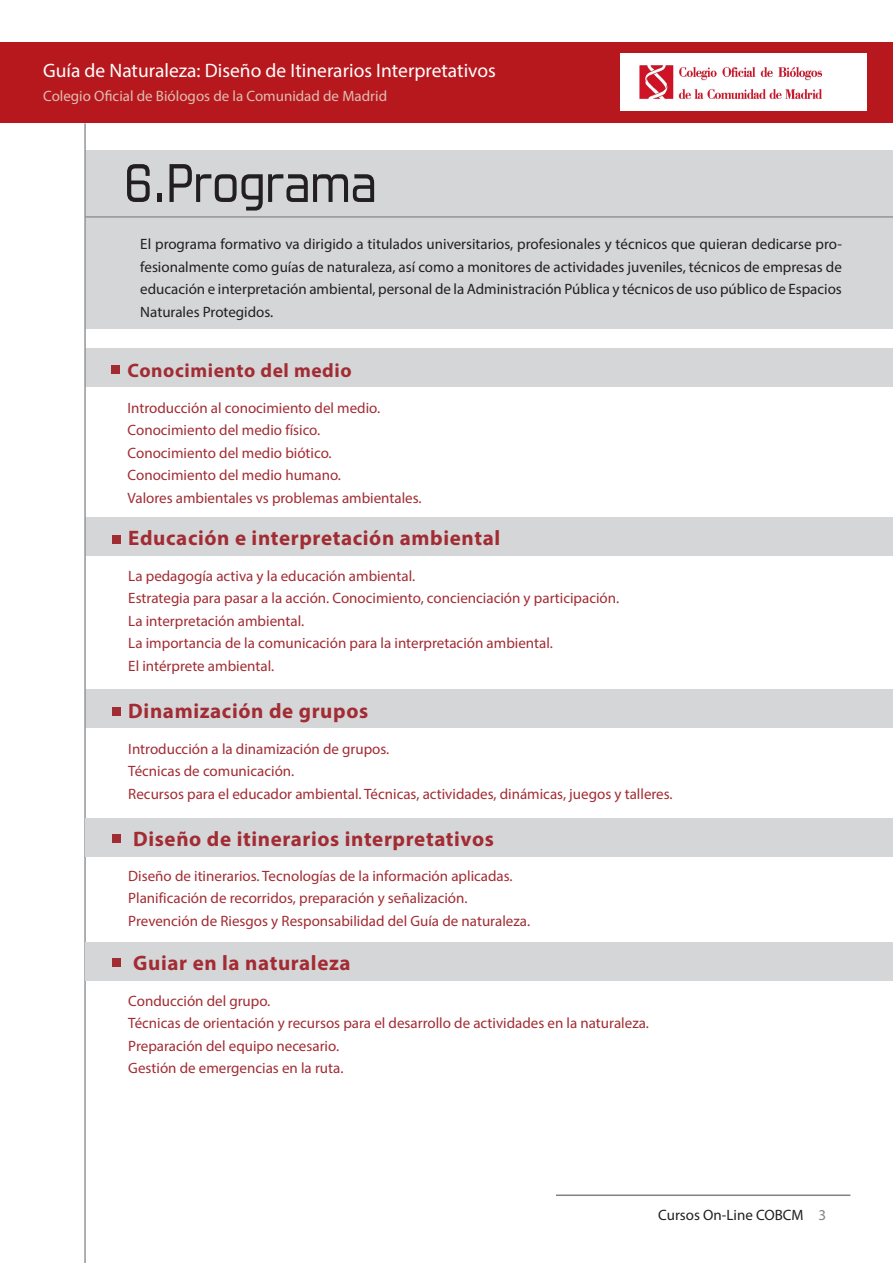
<style>
.page{position:relative;width:893px;height:1263px;background:#fff}
.page>*{position:absolute;margin:0;border:0;box-sizing:border-box;transform-origin:0 0}
.capitulo{font:54px "Forgotten Futurist Rg";letter-spacing:.005em;color:#231f20}
.titulo_capitulo_prog{font:700 21px "Myriad Pro";letter-spacing:.03em;color:#a22c33}
.t1{font:19.5px "Myriad Pro";color:#fff}
.titulo_capitulo_prog-2{font:700 19.5px "Myriad Pro";letter-spacing:.03em;color:#a22c33}
.parrafo_objrtivos{font:15px "Myriad Pro";color:#a22c33}
.parrafo{font:15px/22.5px "Myriad Pro";color:#231f20;text-align:justify}
.t2{font:15px "Myriad Pro";color:#dfbeb2}
.s1{color:#808285}
</style>
<div class="page">
<div style="left:0;top:43px;width:892px;height:80px;background:#b7181d"></div>
<div style="left:620px;top:53px;width:247px;height:58px;background:#fff"></div>
<hr style="left:556px;top:1194px;width:294px;height:2px;background:#808285">
<img style="left:640px;top:65px;width:182px;height:34px">
<div style="left:85px;top:150px;width:808px;height:179px;background:#d5d6d8"></div>
<div style="left:85px;top:349px;width:807px;height:38px;background:#d5d6d8"></div>
<div style="left:111px;top:365px;width:9px;height:9px;background:#a22c33"></div>
<hr style="left:85px;top:216px;width:808px;height:2px;background:#939598">
<div style="left:86px;top:517px;width:807px;height:39px;background:#d5d6d8"></div>
<div style="left:112px;top:535px;width:9px;height:8px;background:#a22c33"></div>
<div style="left:86px;top:690px;width:807px;height:38px;background:#d5d6d8"></div>
<div style="left:112px;top:707px;width:9px;height:9px;background:#a22c33"></div>
<hr style="left:84px;top:123px;width:2px;height:1140px;background:#939598">
<div style="left:86px;top:818px;width:807px;height:38px;background:#d5d6d8"></div>
<div style="left:112px;top:834px;width:9px;height:8px;background:#a22c33"></div>
<div style="left:86px;top:943px;width:807px;height:38px;background:#d5d6d8"></div>
<div style="left:112px;top:958px;width:9px;height:9px;background:#a22c33"></div>
<h3 class="t1" style="left:43px;top:59px;width:454px">Guía de Naturaleza: Diseño de Itinerarios Interpretativos</h3>
<p class="t2" style="left:43px;top:87px;width:345px">Colegio Oficial de Biólogos de la Comunidad de Madrid</p>
<p class="capitulo" style="left:125px;top:150px;width:253px">6 . Programa</p>
<p class="parrafo" style="left:140px;top:233px;width:703px">El programa formativo va dirigido a titulados universitarios, profesionales y técnicos que quieran dedicarse pro&shy;fesionalmente como guías de naturaleza, así como a monitores de actividades juveniles, técnicos de empresas de educación e interpretación ambiental, personal de la Administración Pública y técnicos de uso público de Espacios Naturales Protegidos.</p>
<p class="titulo_capitulo_prog-2" style="left:128px;top:358px;width:226px">Conocimiento del medio</p>
<p class="parrafo_objrtivos" style="left:128px;top:398px;width:254px">Introducción al conocimiento del medio.</p>
<p class="parrafo_objrtivos" style="left:128px;top:421px;width:194px">Conocimiento del medio físico.</p>
<p class="parrafo_objrtivos" style="left:128px;top:443px;width:206px">Conocimiento del medio biótico.</p>
<p class="parrafo_objrtivos" style="left:128px;top:466px;width:215px">Conocimiento del medio humano.</p>
<p class="parrafo_objrtivos" style="left:128px;top:488px;width:296px">Valores ambientales vs problemas ambientales.</p>
<p class="titulo_capitulo_prog" style="left:128px;top:525px;width:373px">Educación e interpretación ambiental</p>
<p class="parrafo_objrtivos" style="left:128px;top:566px;width:288px">La pedagogía activa y la educación ambiental.</p>
<p class="parrafo_objrtivos" style="left:128px;top:589px;width:492px">Estrategia para pasar a la acción. Conocimiento, concienciación y participación.</p>
<p class="parrafo_objrtivos" style="left:128px;top:611px;width:177px">La interpretación ambiental.</p>
<p class="parrafo_objrtivos" style="left:128px;top:634px;width:426px">La importancia de la comunicación para la interpretación ambiental.</p>
<p class="parrafo_objrtivos" style="left:128px;top:656px;width:147px">El intérprete ambiental.</p>
<p class="titulo_capitulo_prog" style="left:128px;top:698px;width:241px">Dinamización de grupos</p>
<p class="parrafo_objrtivos" style="left:128px;top:739px;width:263px">Introducción a la dinamización de grupos.</p>
<p class="parrafo_objrtivos" style="left:128px;top:762px;width:168px">Técnicas de comunicación.</p>
<p class="parrafo_objrtivos" style="left:128px;top:784px;width:546px">Recursos para el educador ambiental. Técnicas, actividades, dinámicas, juegos y talleres.</p>
<p class="titulo_capitulo_prog" style="left:133px;top:825px;width:362px">Diseño de itinerarios interpretativos</p>
<p class="parrafo_objrtivos" style="left:128px;top:867px;width:386px">Diseño de itinerarios. Tecnologías de la información aplicadas.</p>
<p class="parrafo_objrtivos" style="left:128px;top:889px;width:341px">Planificación de recorridos, preparación y señalización.</p>
<p class="parrafo_objrtivos" style="left:128px;top:912px;width:403px">Prevención de Riesgos y Responsabilidad del Guía de naturaleza.</p>
<p class="titulo_capitulo_prog" style="left:133px;top:950px;width:219px">Guiar en la naturaleza</p>
<p class="parrafo_objrtivos" style="left:128px;top:991px;width:144px">Conducción del grupo.</p>
<p class="parrafo_objrtivos" style="left:128px;top:1014px;width:522px">Técnicas de orientación y recursos para el desarrollo de actividades en la naturaleza.</p>
<p class="parrafo_objrtivos" style="left:128px;top:1036px;width:212px">Preparación del equipo necesario.</p>
<p class="parrafo_objrtivos" style="left:128px;top:1059px;width:217px">Gestión de emergencias en la ruta.</p>
<p class="parrafo" style="left:658px;top:1203px;width:169px">Cursos On-Line COBCM <span class="s1">3</span></p>
</div>
